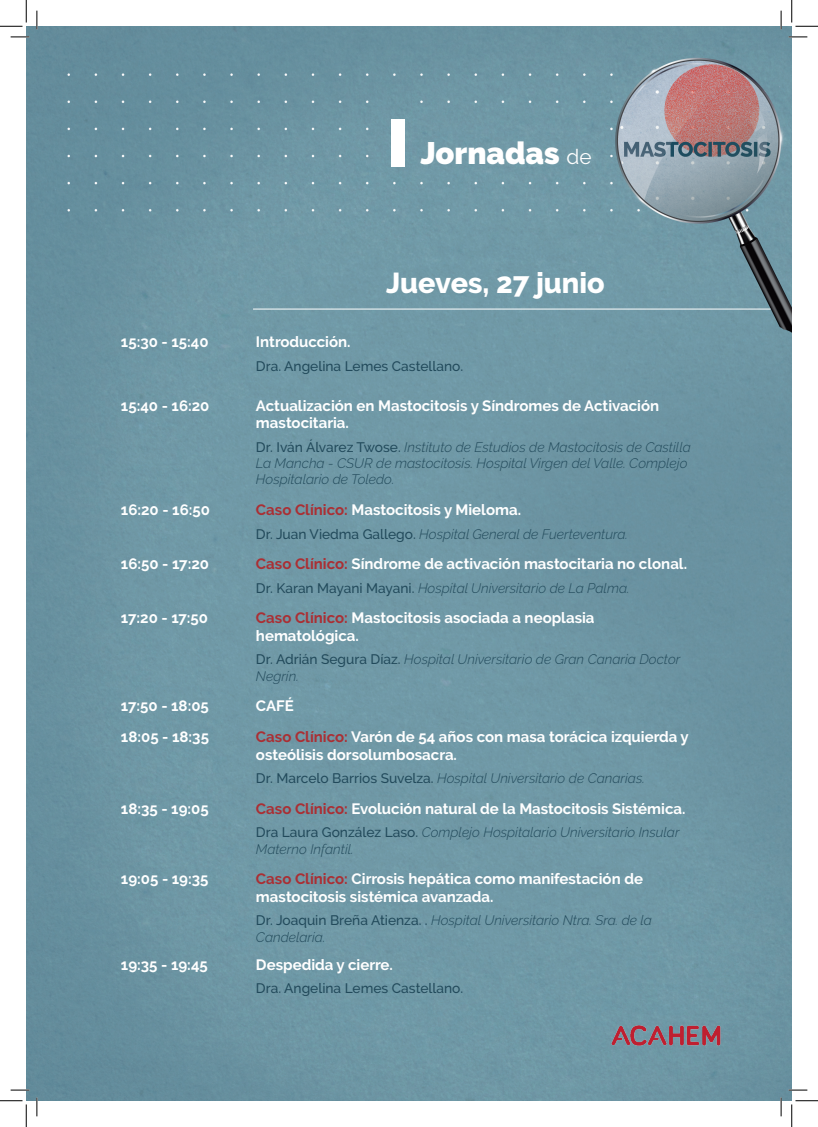
<style>
.page{position:relative;width:818px;height:1127px;background:#fff}
.page>*{position:absolute;margin:0;border:0;box-sizing:border-box;transform-origin:0 0}
.t1{font:900 67px "Raleway";color:#fff}
.t2{font:900 30.88px "Raleway";color:#fff}
.t3{font:800 28.75px "Raleway";color:#fff}
.t4{font:700 15px/17.5px "Raleway";color:#fff}
.t5{font:italic 300 13.75px/16.2px "Raleway";color:#224a5b}
.t6{font:500 13.75px "Raleway";color:#224a5b}
.s1{font-weight:400;font-size:20.75px}
.s2{font-weight:500;font-style:normal}
.s3{color:#aa2f34}
</style>
<div class="page">
<img style="left:26px;top:26px;width:766px;height:1074px">
<hr style="left:253px;top:309px;width:517px;height:1px;background:#fff">
<img style="left:608px;top:1017px;width:118px;height:33px">
<svg style="left:11px;top:36px;width:18px;height:2px"></svg>
<svg style="left:788px;top:36px;width:19px;height:2px"></svg>
<svg style="left:11px;top:1088px;width:18px;height:2px"></svg>
<svg style="left:788px;top:1088px;width:19px;height:2px"></svg>
<svg style="left:36px;top:11px;width:2px;height:18px"></svg>
<svg style="left:36px;top:1097px;width:2px;height:18px"></svg>
<svg style="left:780px;top:11px;width:2px;height:18px"></svg>
<svg style="left:780px;top:1097px;width:2px;height:18px"></svg>
<svg style="left:0;top:0;width:27px;height:27px"></svg>
<svg style="left:0;top:1100px;width:27px;height:26px"></svg>
<svg style="left:791px;top:0;width:27px;height:27px"></svg>
<svg style="left:791px;top:1100px;width:27px;height:26px"></svg>
<p class="t1" style="left:388px;top:104px;width:23px">I</p>
<p class="t2" style="left:420px;top:135px;width:173px">Jornadas <span class="s1">de</span></p>
<p class="t3" style="left:386px;top:266px;width:220px">Jueves, 27 junio</p>
<p class="t4" style="left:121px;top:333px;width:89px">15:30 - 15:40</p>
<p class="t4" style="left:256px;top:333px;width:96px">Introducción.</p>
<p class="t6" style="left:256px;top:358px;width:209px">Dra. Angelina Lemes Castellano.</p>
<p class="t4" style="left:121px;top:396px;width:90px">15:40 - 16:20</p>
<p class="t4" style="left:256px;top:396px;width:405px">Actualización en Mastocitosis y Síndromes de Activación mastocitaria.</p>
<p class="t5" style="left:256px;top:438px;width:436px"><span class="s2">Dr. Iván Álvarez Twose.</span> Instituto de Estudios de Mastocitosis de Castilla<br>La Mancha - CSUR de mastocitosis. Hospital Virgen del Valle. Complejo<br>Hospitalario de Toledo.</p>
<p class="t4" style="left:121px;top:501px;width:91px">16:20 - 16:50</p>
<p class="t4" style="left:256px;top:501px;width:267px"><span class="s3">Caso Clínico:</span> Mastocitosis y Mieloma.</p>
<p class="t5" style="left:256px;top:525px;width:373px"><span class="s2">Dr. Juan Viedma Gallego.</span> Hospital General de Fuerteventura.</p>
<p class="t4" style="left:121px;top:555px;width:90px">16:50 - 17:20</p>
<p class="t4" style="left:256px;top:555px;width:433px"><span class="s3">Caso Clínico:</span> Síndrome de activación mastocitaria no clonal.</p>
<p class="t5" style="left:256px;top:579px;width:375px"><span class="s2">Dr. Karan Mayani Mayani.</span> Hospital Universitario de La Palma.</p>
<p class="t4" style="left:121px;top:609px;width:89px">17:20 - 17:50</p>
<p class="t4" style="left:256px;top:609px;width:340px"><span class="s3">Caso Clínico:</span> Mastocitosis asociada a neoplasia hematológica.</p>
<p class="t5" style="left:256px;top:651px;width:426px"><span class="s2">Dr. Adrián Segura Díaz.</span> Hospital Universitario de Gran Canaria Doctor<br>Negrín.</p>
<p class="t4" style="left:121px;top:697px;width:89px">17:50 - 18:05</p>
<p class="t4" style="left:256px;top:697px;width:39px">CAFÉ</p>
<p class="t4" style="left:121px;top:728px;width:90px">18:05 - 18:35</p>
<p class="t4" style="left:256px;top:728px;width:434px"><span class="s3">Caso Clínico:</span> Varón de 54 años con masa torácica izquierda y osteólisis dorsolumbosacra.</p>
<p class="t5" style="left:256px;top:769px;width:390px"><span class="s2">Dr. Marcelo Barrios Suvelza.</span> Hospital Universitario de Canarias.</p>
<p class="t4" style="left:121px;top:799px;width:89px">18:35 - 19:05</p>
<p class="t4" style="left:256px;top:799px;width:431px"><span class="s3">Caso Clínico:</span> Evolución natural de la Mastocitosis Sistémica.</p>
<p class="t5" style="left:256px;top:824px;width:425px"><span class="s2">Dra Laura González Laso.</span> Complejo Hospitalario Universitario Insular<br>Materno Infantil.</p>
<p class="t4" style="left:121px;top:870px;width:89px">19:05 - 19:35</p>
<p class="t4" style="left:256px;top:870px;width:388px"><span class="s3">Caso Clínico:</span> Cirrosis hepática como manifestación de mastocitosis sistémica avanzada.</p>
<p class="t5" style="left:256px;top:912px;width:398px"><span class="s2">Dr. Joaquin Breña Atienza. .</span> Hospital Universitario Ntra. Sra. de la<br>Candelaria.</p>
<p class="t4" style="left:121px;top:955px;width:88px">19:35 - 19:45</p>
<p class="t4" style="left:256px;top:955px;width:138px">Despedida y cierre.</p>
<p class="t6" style="left:256px;top:980px;width:209px">Dra. Angelina Lemes Castellano.</p>
</div>
